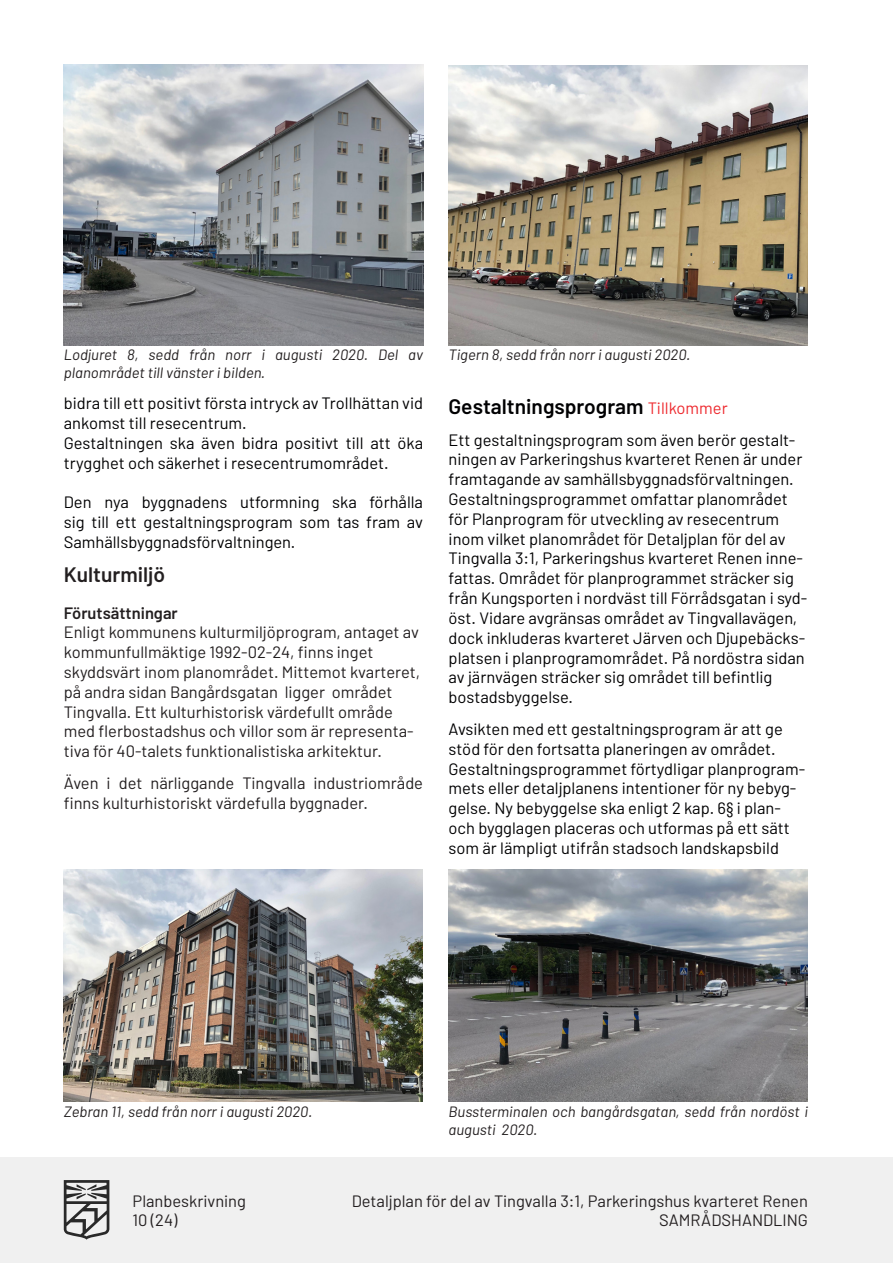
<style>
.page{position:relative;width:893px;height:1263px;background:#fff}
.page>*{position:absolute;margin:0;border:0;box-sizing:border-box;transform-origin:0 0}
.t1{font:600 21px "Barlow";color:#000002}
.t2{font:600 21px "Barlow";color:#231f20}
.t3{font:16.5px/19.8px "Barlow";color:#000002}
.t4{font:16.5px/19.8px "Barlow";color:#231f20}
.t5{font:600 16.5px "Barlow";color:#231f20}
.t6{font:italic 15px/18px "Barlow";color:#231f20}
.s1{font-weight:400;font-size:16.5px;color:#ee2a2f}
</style>
<div class="page">
<div style="left:0;top:1157px;width:893px;height:106px;background:#f0f0f0"></div>
<svg style="left:64px;top:1180px;width:45px;height:59px"></svg>
<img style="left:64px;top:65px;width:359px;height:280px">
<img style="left:449px;top:65px;width:359px;height:280px">
<img style="left:449px;top:870px;width:358px;height:232px">
<img style="left:64px;top:870px;width:358px;height:232px">
<p class="t6" style="left:64px;top:345px;width:361px">Lodjuret 8, sedd från norr i augusti 2020. Del av planområdet till vänster i bilden.</p>
<p class="t6" style="left:449px;top:345px;width:243px">Tigern 8, sedd från norr i augusti 2020.</p>
<p class="t3" style="left:64px;top:393px;width:361px">bidra till ett positivt första intryck av Trollhättan vid ankomst till resecentrum.<br>Gestaltningen ska även bidra positivt till att öka trygghet och säkerhet i resecentrumområdet.</p>
<p class="t3" style="left:64px;top:492px;width:361px;text-align:justify">Den nya byggnadens utformning ska förhålla sig till ett gestaltningsprogram som tas fram av Samhällsbyggnadsförvaltningen.</p>
<p class="t2" style="left:64px;top:562px;width:103px">Kulturmiljö</p>
<p class="t5" style="left:64px;top:602px;width:116px">Förutsättningar</p>
<p class="t4" style="left:64px;top:622px;width:358px">Enligt kommunens kulturmiljöprogram, antaget av kommunfullmäktige 1992-02-24, finns inget skyddsvärt inom planområdet. Mittemot kvarteret, på andra sidan Bangårdsgatan ligger området Tingvalla. Ett kulturhistorisk värdefullt område med flerbostadshus och villor som är representa&shy;tiva för 40-talets funktionalistiska arkitektur.</p>
<p class="t4" style="left:64px;top:773px;width:361px">Även i det närliggande Tingvalla industriområde finns kulturhistoriskt värdefulla byggnader.</p>
<p class="t1" style="left:449px;top:393px;width:281px">Gestaltningsprogram <span class="s1">Tillkommer</span></p>
<p class="t3" style="left:449px;top:429px;width:360px">Ett gestaltningsprogram som även berör gestalt&shy;ningen av Parkeringshus kvarteret Renen är under framtagande av samhällsbyggnadsförvaltningen.<br>Gestaltningsprogrammet omfattar planområdet för Planprogram för utveckling av resecentrum inom vilket planområdet för Detaljplan för del av Tingvalla 3:1, Parkeringshus kvarteret Renen inne&shy;fattas. Området för planprogrammet sträcker sig från Kungsporten i nordväst till Förrådsgatan i syd&shy;öst. Vidare avgränsas området av Tingvallavägen, dock inkluderas kvarteret Järven och Djupebäcks&shy;platsen i planprogramområdet. På nordöstra sidan av järnvägen sträcker sig området till befintlig bostadsbyggelse.</p>
<p class="t3" style="left:449px;top:719px;width:358px">Avsikten med ett gestaltningsprogram är att ge stöd för den fortsatta planeringen av området.<br>Gestaltningsprogrammet förtydligar planprogram&shy;mets eller detaljplanens intentioner för ny bebyg&shy;gelse. Ny bebyggelse ska enligt 2 kap. 6§ i plan&shy;och bygglagen placeras och utformas på ett sätt som är lämpligt utifrån stadsoch landskapsbild</p>
<p class="t6" style="left:64px;top:1102px;width:250px">Zebran 11, sedd från norr i augusti 2020.</p>
<p class="t6" style="left:449px;top:1102px;width:361px">Bussterminalen och bangårdsgatan, sedd från nordöst i augusti 2020.</p>
<p class="t4" style="left:133px;top:1190px;width:115px">Planbeskrivning<br>10 (24)</p>
<p class="t4" style="left:352px;top:1190px;width:458px;text-align:right">Detaljplan för del av Tingvalla 3:1, Parkeringshus kvarteret Renen<br>SAMRÅDSHANDLING</p>
</div>
